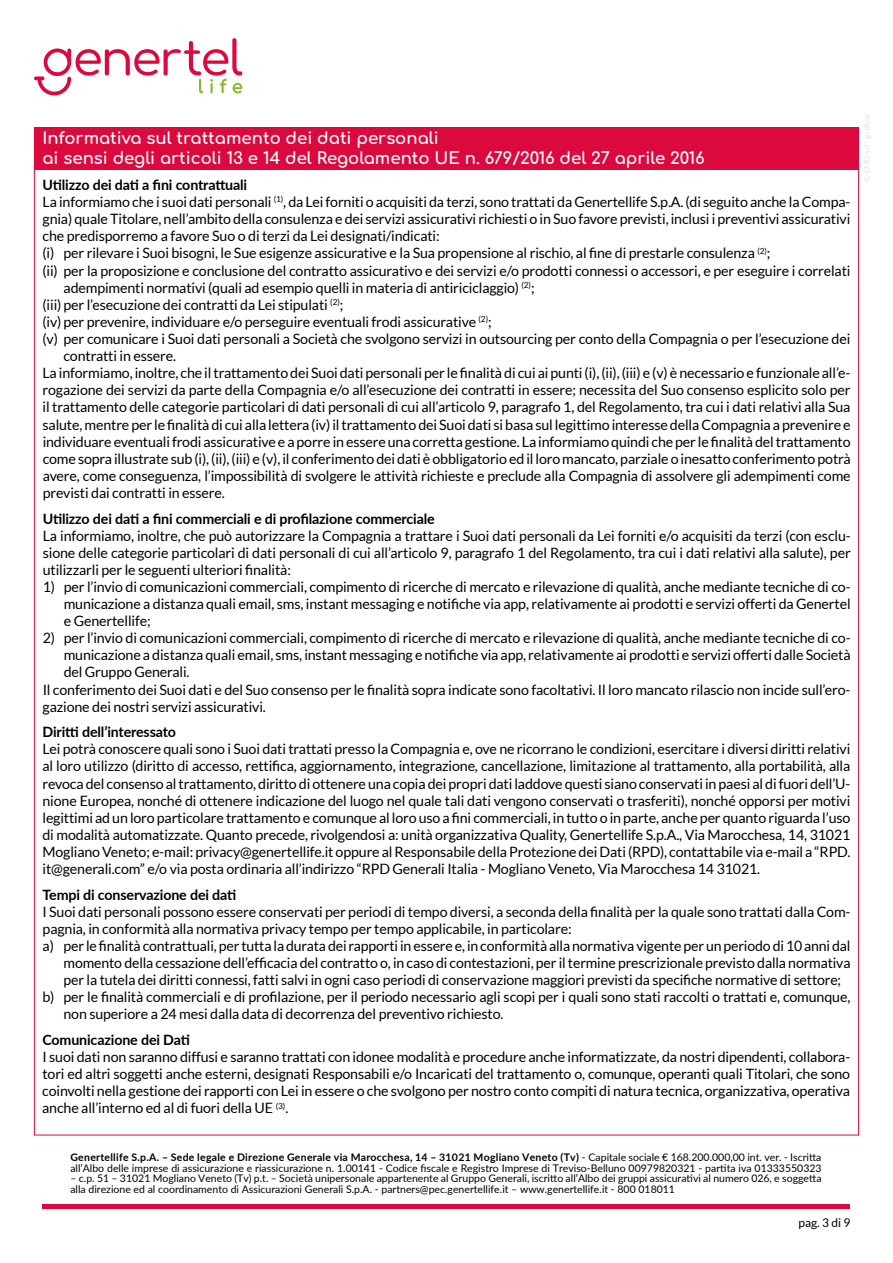
<style>
.page{position:relative;width:893px;height:1263px;background:#fff}
.page>*{position:absolute;margin:0;border:0;box-sizing:border-box;transform-origin:0 0}
.t1{font:16.5px/19.8px "Comfortaa";color:#fff}
.t2{font:14.25px/17.1px "Lato";letter-spacing:-.01em;color:#000;text-align:justify}
.t3{font:700 14.25px "Lato";letter-spacing:-.01em;color:#000}
.t4{font:12px "Lato";color:#000}
.t5{font:10.5px/10.5px "Lato";color:#000}
.s1{font-weight:700}
</style>
<div class="page">
<hr style="left:43px;top:1205px;width:807px;height:4px;background:#dc093e">
<svg style="left:34px;top:38px;width:208px;height:57px"></svg>
<div style="left:34px;top:128px;width:825px;height:42px;background:#dc093e"></div>
<p class="t1" style="left:43px;top:126px;width:664px">Informativa sul trattamento dei dati personali<br>ai sensi degli articoli 13 e 14 del Regolamento UE n. 679/2016 del 27 aprile 2016</p>
<p class="t3" style="left:43px;top:174px;width:206px">Utilizzo dei dati a fini contrattuali</p>
<p class="t2" style="left:43px;top:193px;width:809px">La informiamo che i suoi dati personali <sup>(1)</sup>, da Lei forniti o acquisiti da terzi, sono trattati da Genertellife S.p.A. (di seguito anche la Compa-</p>
<p class="t2" style="left:43px;top:210px;width:809px">gnia) quale Titolare, nell’ambito della consulenza e dei servizi assicurativi richiesti o in Suo favore previsti, inclusi i preventivi assicurativi</p>
<p class="t2" style="left:42px;top:228px;width:399px">che predisporremo a favore Suo o di terzi da Lei designati/indicati:</p>
<p class="t2" style="left:42px;top:245px;width:729px">(i) per rilevare i Suoi bisogni, le Sue esigenze assicurative e la Sua propensione al rischio, al fine di prestarle consulenza <sup>(2)</sup>;</p>
<p class="t2" style="left:43px;top:262px;width:809px">(ii) per la proposizione e conclusione del contratto assicurativo e dei servizi e/o prodotti connessi o accessori, e per eseguire i correlati</p>
<p class="t2" style="left:64px;top:279px;width:472px">adempimenti normativi (quali ad esempio quelli in materia di antiriciclaggio) <sup>(2)</sup>;</p>
<p class="t2" style="left:43px;top:296px;width:302px">(iii) per l’esecuzione dei contratti da Lei stipulati <sup>(2)</sup>;</p>
<p class="t2" style="left:43px;top:313px;width:451px">(iv) per prevenire, individuare e/o perseguire eventuali frodi assicurative <sup>(2)</sup>;</p>
<p class="t2" style="left:43px;top:330px;width:809px">(v) per comunicare i Suoi dati personali a Società che svolgono servizi in outsourcing per conto della Compagnia o per l’esecuzione dei</p>
<p class="t2" style="left:63px;top:347px;width:114px">contratti in essere.</p>
<p class="t2" style="left:42px;top:364px;width:809px">La informiamo, inoltre, che iltrattamento dei Suoi dati personali per le finalità di cui ai punti(i),(ii),(iii) e (v) è necessario e funzionale all’e-</p>
<p class="t2" style="left:43px;top:381px;width:809px">rogazione dei servizi da parte della Compagnia e/o all’esecuzione dei contratti in essere; necessita del Suo consenso esplicito solo per</p>
<p class="t2" style="left:43px;top:399px;width:809px">il trattamento delle categorie particolari di dati personali di cui all’articolo 9, paragrafo 1, del Regolamento, tra cui i dati relativi alla Sua</p>
<p class="t2" style="left:43px;top:416px;width:809px">salute, mentre per lefinalità di cui alla lettera (iv)iltrattamento dei Suoi dati si basa sul legittimo interesse dellaCompagnia a prevenire e</p>
<p class="t2" style="left:43px;top:433px;width:809px">individuare eventualifrodi assicurative e aporre inessereuna corretta gestione. La informiamoquindi cheper lefinalitàdeltrattamento</p>
<p class="t2" style="left:43px;top:450px;width:810px">come sopra illustrate sub (i),(ii),(iii) e (v), il conferimento dei dati è obbligatorio ed il loro mancato, parziale o inesatto conferimento potrà</p>
<p class="t2" style="left:43px;top:467px;width:809px">avere, come conseguenza, l’impossibilità di svolgere le attività richieste e preclude alla Compagnia di assolvere gli adempimenti come</p>
<p class="t2" style="left:43px;top:484px;width:184px">previsti dai contratti in essere.</p>
<p class="t3" style="left:43px;top:508px;width:393px">Utilizzo dei dati a fini commerciali e di profilazione commerciale</p>
<p class="t2" style="left:43px;top:527px;width:809px">La informiamo, inoltre, che può autorizzare la Compagnia a trattare i Suoi dati personali da Lei forniti e/o acquisiti da terzi (con esclu&shy;sione delle categorie particolari di dati personali di cui all’articolo 9, paragrafo 1 del Regolamento, tra cui i dati relativi alla salute), per utilizzarli per le seguenti ulteriori finalità:</p>
<p class="t2" style="left:64px;top:578px;width:788px;text-indent:-21px">1) per l’invio di comunicazioni commerciali, compimento di ricerche di mercato e rilevazione di qualità, anche mediante tecniche di co&shy;municazione a distanza quali email, sms, instant messaging e notifiche via app, relativamente ai prodotti e servizi offerti da Genertel e Genertellife;</p>
<p class="t2" style="left:43px;top:629px;width:809px">2) per l’invio di comunicazioni commerciali, compimento di ricerche di mercato e rilevazione di qualità, anche mediante tecniche di co-</p>
<p class="t2" style="left:64px;top:646px;width:788px">municazione a distanza quali email, sms, instant messaging e notifiche via app, relativamente ai prodotti e servizi offerti dalle Società</p>
<p class="t2" style="left:64px;top:664px;width:127px">del Gruppo Generali.</p>
<p class="t2" style="left:43px;top:681px;width:809px">Il conferimento dei Suoi dati e del Suo consenso per le finalità sopra indicate sono facoltativi. Il loro mancato rilascio non incide sull’ero-</p>
<p class="t2" style="left:43px;top:698px;width:225px">gazione dei nostri servizi assicurativi.</p>
<p class="t3" style="left:43px;top:721px;width:135px">Diritti dell’interessato</p>
<p class="t2" style="left:42px;top:740px;width:809px">Lei potrà conoscere quali sono i Suoi dati trattati presso la Compagnia e, ove ne ricorrano le condizioni, esercitare i diversi diritti relativi al loro utilizzo (diritto di accesso, rettifica, aggiornamento, integrazione, cancellazione, limitazione al trattamento, alla portabilità, alla revoca del consenso altrattamento, diritto di ottenere una copia dei propri dati laddove questi siano conservati in paesi al difuori dell’U&shy;nione Europea, nonché di ottenere indicazione del luogo nel quale tali dati vengono conservati o trasferiti), nonché opporsi per motivi legittimi ad un loro particolare trattamento e comunque al loro uso a fini commerciali, in tutto o in parte, anche per quanto riguarda l’uso di modalità automatizzate. Quanto precede, rivolgendosi a: unità organizzativa Quality, Genertellife S.p.A., Via Marocchesa, 14, 31021<br>MoglianoVeneto; e-mail: privacy@genertellife.it oppure alResponsabile dellaProtezione deiDati(RPD), contattabile via e-mail a “RPD. it@generali.com” e/o via posta ordinaria all’indirizzo “RPD Generali Italia - Mogliano Veneto, Via Marocchesa 14 31021.</p>
<p class="t3" style="left:43px;top:884px;width:195px">Tempi di conservazione dei dati</p>
<p class="t2" style="left:43px;top:903px;width:809px">I Suoi dati personali possono essere conservati per periodi di tempo diversi, a seconda della finalità per la quale sono trattati dalla Com-</p>
<p class="t2" style="left:43px;top:920px;width:530px">pagnia, in conformità alla normativa privacy tempo per tempo applicabile, in particolare:</p>
<p class="t2" style="left:43px;top:937px;width:809px">a) per lefinalità contrattuali, per tutta laduratadei rapporti inessere e, in conformità allanormativa vigente perun periododi10annidal</p>
<p class="t2" style="left:64px;top:954px;width:788px">momento della cessazione dell’efficacia del contratto o, in caso di contestazioni, per il termine prescrizionale previsto dalla normativa</p>
<p class="t2" style="left:64px;top:971px;width:779px">per la tutela dei diritti connessi, fatti salvi in ogni caso periodi di conservazione maggiori previsti da specifiche normative di settore;</p>
<p class="t2" style="left:43px;top:988px;width:809px">b) per le finalità commerciali e di profilazione, per il periodo necessario agli scopi per i quali sono stati raccolti o trattati e, comunque,</p>
<p class="t2" style="left:63px;top:1005px;width:442px">non superiore a 24 mesi dalla data di decorrenza del preventivo richiesto.</p>
<p class="t3" style="left:42px;top:1029px;width:149px">Comunicazione dei Dati</p>
<p class="t2" style="left:42px;top:1048px;width:810px">I suoi dati non saranno diffusi e saranno trattati con idonee modalità e procedure anche informatizzate, da nostri dipendenti, collabora&shy;tori ed altri soggetti anche esterni, designati Responsabili e/o Incaricati del trattamento o, comunque, operanti quali Titolari, che sono coinvolti nella gestione dei rapporti con Lei in essere o che svolgono per nostro conto compiti di natura tecnica, organizzativa, operativa anche all’interno ed al di fuori della UE <sup>(3)</sup>.</p>
<p class="t5" style="left:70px;top:1151px;width:753px"><span class="s1">Genertellife S.p.A. – Sede legale e Direzione Generale via Marocchesa, 14 – 31021 Mogliano Veneto (Tv)</span> - Capitale sociale € 168.200.000,00 int. ver. - Iscritta all’Albo delle imprese di assicurazione e riassicurazione n. 1.00141 - Codice fiscale e Registro Imprese di Treviso-Belluno 00979820321 - partita iva 01333550323</p>
<p class="t5" style="left:70px;top:1172px;width:753px">– c.p. 51 – 31021 Mogliano Veneto (Tv) p.t. – Società unipersonale appartenente al Gruppo Generali, iscritto all’Albo dei gruppi assicurativi al numero 026, e soggetta alla direzione ed al coordinamento di Assicurazioni Generali S.p.A. - partners@pec.genertellife.it – www.genertellife.it - 800 018011</p>
<p class="t4" style="left:798px;top:1216px;width:54px">pag. 3 di 9</p>
</div>
